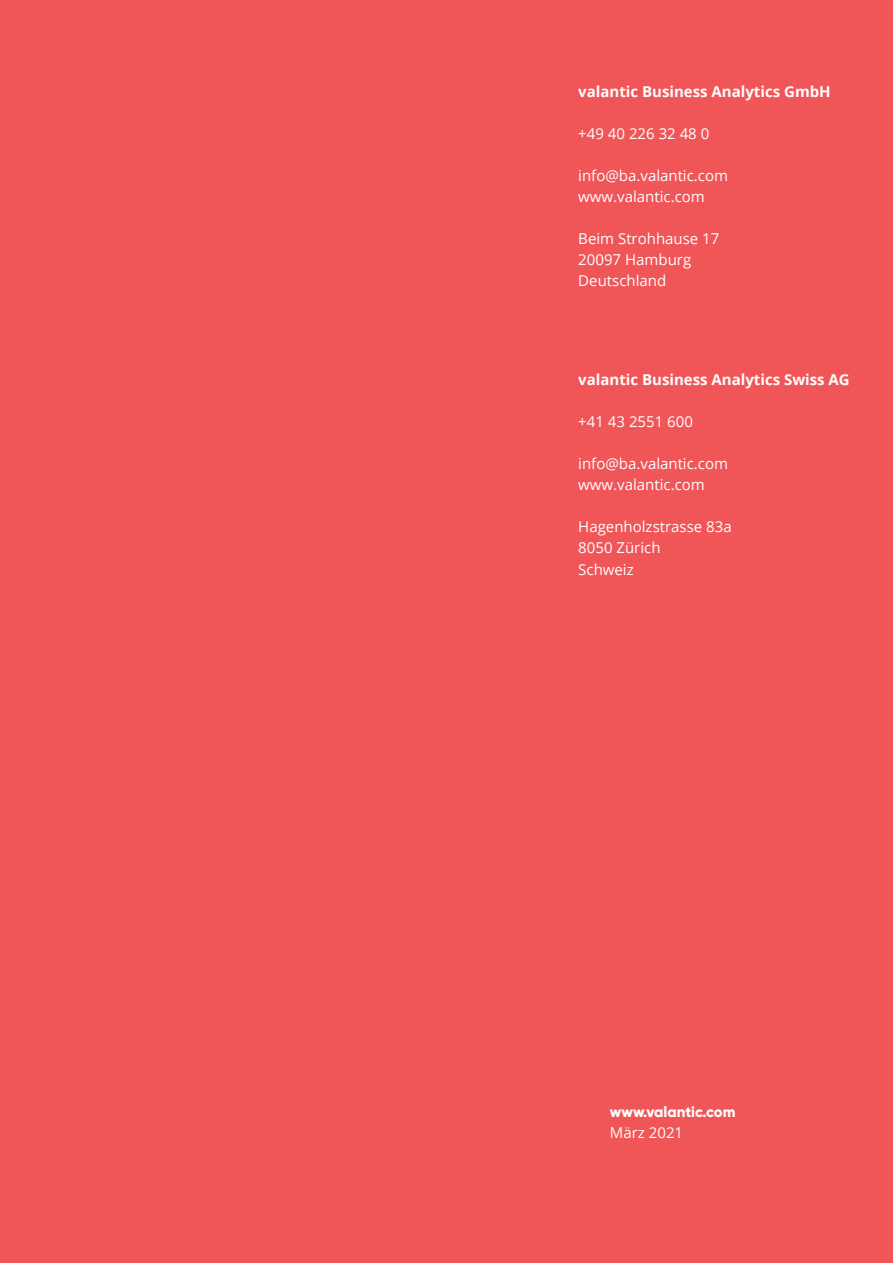
<style>
.page{position:relative;width:893px;height:1263px;background:#f05558}
.page>*{position:absolute;margin:0;border:0;box-sizing:border-box;transform-origin:0 0}
.t1{font:15px/21px "Open Sans";color:#fff}
.t2{font:700 15px "Open Sans";color:#fff}
.t3{font:800 15px "Gilroy";color:#fff}
</style>
<div class="page">
<p class="t2" style="left:578px;top:80px;width:254px">valantic Business Analytics GmbH</p>
<p class="t1" style="left:578px;top:122px;width:133px">+49 40 226 32 48 0</p>
<p class="t1" style="left:578px;top:164px;width:151px">info@ba.valantic.com www.valantic.com</p>
<p class="t1" style="left:578px;top:227px;width:143px">Beim Strohhause 17<br>20097 Hamburg<br>Deutschland</p>
<p class="t2" style="left:578px;top:369px;width:273px">valantic Business Analytics Swiss AG</p>
<p class="t1" style="left:578px;top:411px;width:116px">+41 43 2551 600</p>
<p class="t1" style="left:578px;top:453px;width:151px">info@ba.valantic.com www.valantic.com</p>
<p class="t1" style="left:578px;top:516px;width:155px">Hagenholzstrasse 83a<br>8050 Zürich<br>Schweiz</p>
<p class="t3" style="left:610px;top:1102px;width:127px">www.valantic.com</p>
<p class="t1" style="left:610px;top:1121px;width:75px">März 2021</p>
</div>
